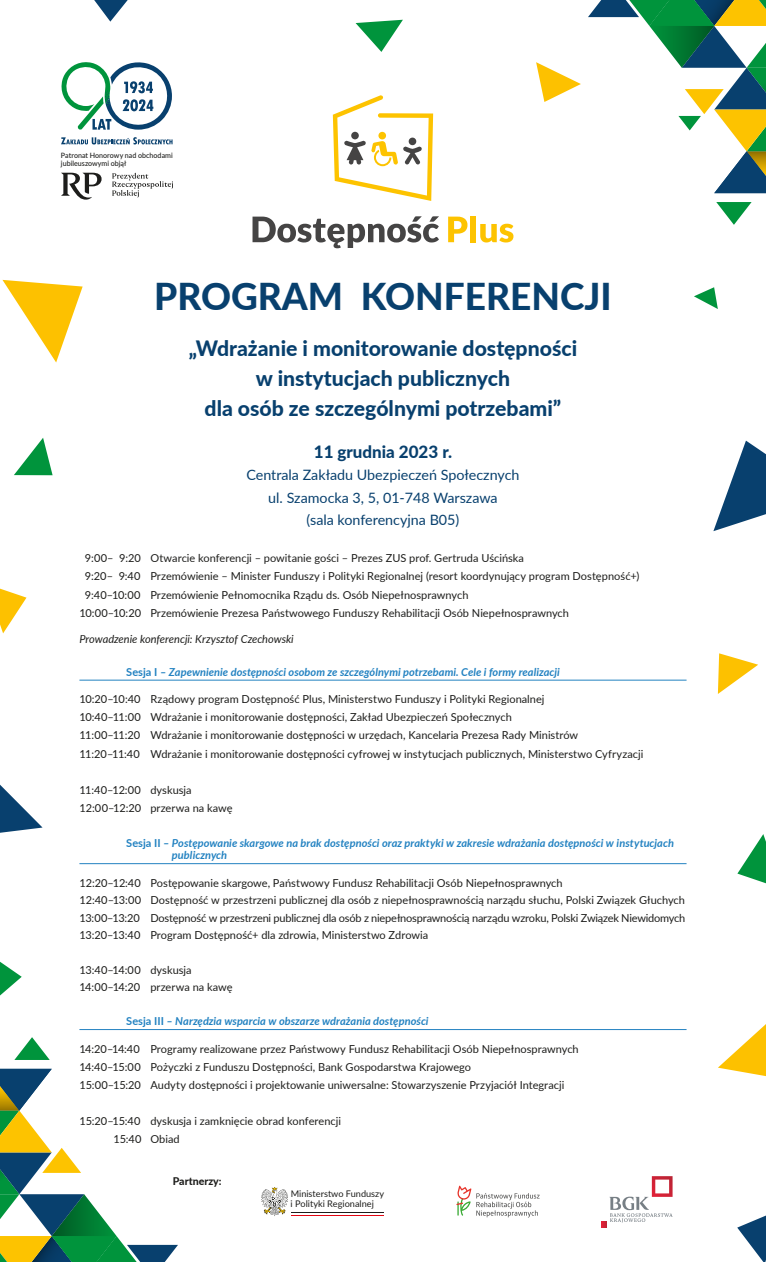
<style>
.page{position:relative;width:766px;height:1262px;background:#fff}
.page>*{position:absolute;margin:0;border:0;box-sizing:border-box;transform-origin:0 0}
.t1{font:800 37px "Lato";color:#08406e}
.t2{font:800 21.2px/30.3px "Lato";color:#08406e;text-align:center}
.t3{font:800 17px "Lato";color:#08406e}
.t4{font:14.3px/22.3px "Lato";color:#08406e;text-align:center}
.t5{font:11px "Lato";color:#1d1d1b}
.Intense_Quote{font:italic 700 11px/12.6px "Lato";letter-spacing:.005em;color:#2382c1}
.t6{font:11px "Lato";letter-spacing:-.02em;color:#1d1d1b}
.t7{font:italic 11px "Lato";color:#1d1d1b}
.t8{font:800 10.6px "Lato";color:#1d1d1b}
.t9{font:9.1px/10.2px "Lato";color:#1d1d1b}
.t10{font:500 7.3px/8.8px "Lato";letter-spacing:.005em;color:#1d1d1b}
.s1{font-style:normal}
</style>
<div class="page">
<svg style="left:718px;top:1025px;width:47px;height:51px"></svg>
<svg style="left:717px;top:653px;width:41px;height:41px"></svg>
<svg style="left:737px;top:834px;width:28px;height:49px"></svg>
<svg style="left:713px;top:440px;width:52px;height:91px"></svg>
<svg style="left:737px;top:1216px;width:28px;height:45px"></svg>
<svg style="left:716px;top:202px;width:35px;height:23px"></svg>
<svg style="left:588px;top:0;width:177px;height:193px"></svg>
<svg style="left:355px;top:20px;width:48px;height:32px"></svg>
<svg style="left:94px;top:0;width:34px;height:22px"></svg>
<svg style="left:2px;top:280px;width:81px;height:82px"></svg>
<svg style="left:0;top:588px;width:27px;height:45px"></svg>
<svg style="left:14px;top:438px;width:39px;height:37px"></svg>
<svg style="left:0;top:961px;width:22px;height:34px"></svg>
<svg style="left:0;top:784px;width:43px;height:48px"></svg>
<svg style="left:15px;top:1037px;width:34px;height:22px"></svg>
<svg style="left:0;top:1068px;width:178px;height:193px"></svg>
<svg style="left:536px;top:62px;width:44px;height:40px"></svg>
<svg style="left:694px;top:287px;width:23px;height:22px"></svg>
<svg style="left:601px;top:1176px;width:71px;height:51px"></svg>
<svg style="left:456px;top:1185px;width:83px;height:32px"></svg>
<hr style="left:291px;top:1214px;width:93px;height:2px;background:#e30613">
<hr style="left:291px;top:1212px;width:93px;height:1px;background:#1d1d1b">
<svg style="left:261px;top:1187px;width:27px;height:29px"></svg>
<hr style="left:79px;top:680px;width:607px;height:1px;background:#2382c1">
<hr style="left:79px;top:863px;width:607px;height:1px;background:#2382c1">
<hr style="left:79px;top:1029px;width:607px;height:1px;background:#2382c1">
<svg style="left:252px;top:216px;width:187px;height:32px"></svg>
<svg style="left:448px;top:217px;width:19px;height:25px"></svg>
<div style="left:470px;top:216px;width:6px;height:26px;background:#fdc300"></div>
<svg style="left:480px;top:224px;width:33px;height:18px"></svg>
<svg style="left:333px;top:95px;width:100px;height:106px"></svg>
<svg style="left:112px;top:173px;width:61px;height:25px"></svg>
<svg style="left:61px;top:173px;width:40px;height:27px"></svg>
<svg style="left:61px;top:62px;width:111px;height:82px"></svg>
<p class="t10" style="left:61px;top:150px;width:113px">Patronat Honorowy nad obchodami jubileuszowymi objął</p>
<p class="t1" style="left:154px;top:269px;width:459px">PROGRAM KONFERENCJI</p>
<p class="t2" style="left:189px;top:332px;width:390px">„Wdrażanie i monitorowanie dostępności w instytucjach publicznych<br>dla osób ze szczególnymi potrzebami”</p>
<p class="t3" style="left:314px;top:439px;width:140px">11 grudnia 2023 r.</p>
<p class="t4" style="left:246px;top:463px;width:274px">Centrala Zakładu Ubezpieczeń Społecznych</p>
<p class="t4" style="left:268px;top:486px;width:231px">ul. Szamocka 3, 5, 01-748 Warszawa (sala konferencyjna B05)</p>
<p class="t5" style="left:85px;top:550px;width:440px">9:00– 9:20 Otwarcie konferencji – powitanie gości – Prezes ZUS prof. Gertruda Uścińska</p>
<p class="t5" style="left:85px;top:568px;width:555px">9:20– 9:40 Przemówienie – Minister Funduszy i Polityki Regionalnej (resort koordynujący program Dostępność+)</p>
<p class="t5" style="left:85px;top:586px;width:385px">9:40–10:00 Przemówienie Pełnomocnika Rządu ds. Osób Niepełnosprawnych</p>
<p class="t5" style="left:79px;top:605px;width:491px">10:00–10:20 Przemówienie Prezesa Państwowego Funduszy Rehabilitacji Osób Niepełnosprawnych</p>
<p class="t7" style="left:79px;top:631px;width:216px">Prowadzenie konferencji: Krzysztof Czechowski</p>
<p class="Intense_Quote" style="left:126px;top:665px;width:435px"><span class="s1">Sesja I</span> – Zapewnienie dostępności osobom ze szczególnymi potrzebami. Cele i formy realizacji</p>
<p class="t5" style="left:79px;top:691px;width:466px">10:20–10:40 Rządowy program Dostępność Plus, Ministerstwo Funduszy i Polityki Regionalnej</p>
<p class="t5" style="left:79px;top:709px;width:434px">10:40–11:00 Wdrażanie i monitorowanie dostępności, Zakład Ubezpieczeń Społecznych</p>
<p class="t5" style="left:79px;top:727px;width:500px">11:00–11:20 Wdrażanie i monitorowanie dostępności w urzędach, Kancelaria Prezesa Rady Ministrów</p>
<p class="t5" style="left:79px;top:745px;width:565px">11:20–11:40 Wdrażanie i monitorowanie dostępności cyfrowej w instytucjach publicznych, Ministerstwo Cyfryzacji</p>
<p class="t5" style="left:79px;top:782px;width:114px">11:40–12:00 dyskusja</p>
<p class="t5" style="left:79px;top:800px;width:154px">12:00–12:20 przerwa na kawę</p>
<p class="Intense_Quote" style="left:172px;top:836px;width:503px;text-indent:-46px"><span class="s1">Sesja II</span> – Postępowanie skargowe na brak dostępności oraz praktyki w zakresie wdrażania dostępności w instytucjach publicznych</p>
<p class="t5" style="left:79px;top:874px;width:484px">12:20–12:40 Postępowanie skargowe, Państwowy Fundusz Rehabilitacji Osób Niepełnosprawnych</p>
<p class="t5" style="left:79px;top:892px;width:607px">12:40–13:00 Dostępność w przestrzeni publicznej dla osób z niepełnosprawnością narządu słuchu, Polski Związek Głuchych</p>
<p class="t6" style="left:79px;top:909px;width:607px">13:00–13:20 Dostępność w przestrzeni publicznej dla osób z niepełnosprawnością narządu wzroku, Polski Związek Niewidomych</p>
<p class="t5" style="left:79px;top:927px;width:350px">13:20–13:40 Program Dostępność+ dla zdrowia, Ministerstwo Zdrowia</p>
<p class="t5" style="left:79px;top:962px;width:114px">13:40–14:00 dyskusja</p>
<p class="t5" style="left:79px;top:979px;width:154px">14:00–14:20 przerwa na kawę</p>
<p class="Intense_Quote" style="left:126px;top:1014px;width:304px"><span class="s1">Sesja III</span> – Narzędzia wsparcia w obszarze wdrażania dostępności</p>
<p class="t5" style="left:79px;top:1040px;width:500px">14:20–14:40 Programy realizowane przez Państwowy Fundusz Rehabilitacji Osób Niepełnosprawnych</p>
<p class="t5" style="left:79px;top:1058px;width:393px">14:40–15:00 Pożyczki z Funduszu Dostępności, Bank Gospodarstwa Krajowego</p>
<p class="t5" style="left:79px;top:1076px;width:486px">15:00–15:20 Audyty dostępności i projektowanie uniwersalne: Stowarzyszenie Przyjaciół Integracji</p>
<p class="t5" style="left:79px;top:1113px;width:263px">15:20–15:40 dyskusja i zamknięcie obrad konferencji</p>
<p class="t5" style="left:113px;top:1131px;width:68px">15:40 Obiad</p>
<p class="t8" style="left:173px;top:1172px;width:50px">Partnerzy:</p>
<p class="t9" style="left:290px;top:1188px;width:95px">Ministerstwo Funduszy i Polityki Regionalnej</p>
</div>
